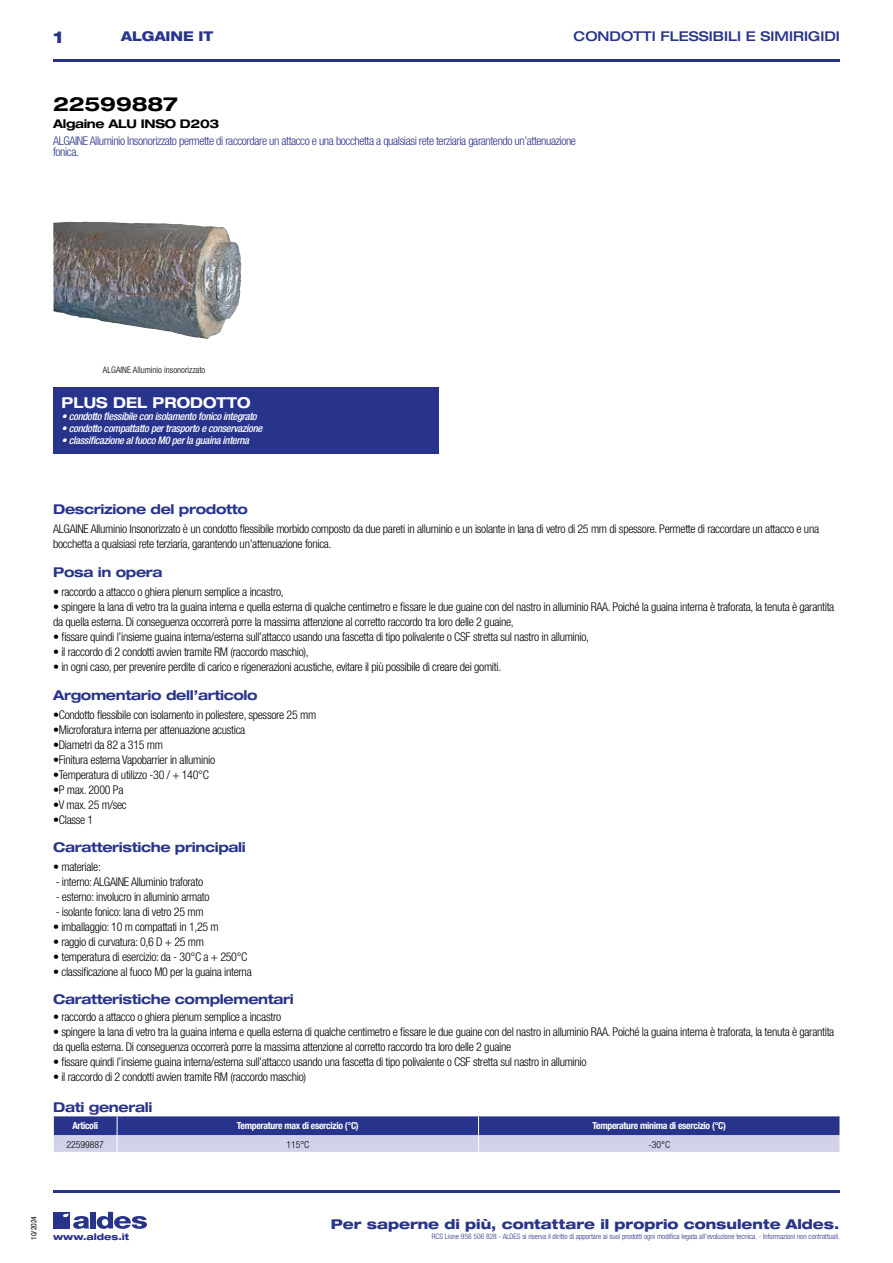
<style>
.page{position:relative;width:893px;height:1263px;background:#fff}
.page>*{position:absolute;margin:0;border:0;box-sizing:border-box;transform-origin:0 0}
.t1{font:700 expanded 19.5px "Helvetica Neue LT Std";letter-spacing:-.01em;color:#000}
.t2{font:800 expanded 16.5px "Helvetica Neue LT Std";color:#28348b}
.t3{font:700 expanded 15px "Helvetica Neue LT Std";color:#fff;scale:.95 1}
.t4{font:700 expanded 13.5px "Helvetica Neue LT Std";letter-spacing:-.025em;color:#28348b}
.t5{font:800 expanded 13.5px "Helvetica Neue LT Std";color:#28348b}
.t6{font:500 expanded 13.5px "Helvetica Neue LT Std";color:#28348b}
.t7{font:800 expanded 13.5px "Helvetica Neue LT Std";color:#28348b;scale:.95 1}
.t8{font:300 condensed 12px/15px "Helvetica Neue LT Std";letter-spacing:-.025em;color:#000}
.t9{font:300 condensed 12px/10.5px "Helvetica Neue LT Std";letter-spacing:-.035em;color:#28348b}
.t10{font:700 expanded 12px "Helvetica Neue LT Std";letter-spacing:-.025em;color:#000}
.t11{font:italic 500 condensed 10.5px "Helvetica Neue LT Std";letter-spacing:-.03em;color:#fff}
.t12{font:700 condensed 9.75px "Helvetica Neue LT Std";letter-spacing:-.03em;color:#fff}
.t13{font:300 condensed 9.75px "Helvetica Neue";color:#000}
.t14{font:300 condensed 9px "Helvetica Neue LT Std";color:#000}
.t15{font:800 expanded 9px "Helvetica Neue LT Std";color:#28348b}
.t16{font:300 condensed 7.5px "Helvetica Neue LT Std";color:#28348b}
.t17{font:condensed 7.5px "Helvetica Neue LT Std";color:#000}
</style>
<div class="page">
<div style="left:53px;top:1212px;width:17px;height:16px;background:#28348b"></div>
<div style="left:90px;top:1212px;width:6px;height:16px;background:#28348b"></div>
<svg style="left:97px;top:1212px;width:50px;height:17px"></svg>
<svg style="left:63px;top:1213px;width:26px;height:16px"></svg>
<hr style="left:53px;top:59px;width:787px;height:2px;background:#28348b">
<img style="left:53px;top:222px;width:188px;height:117px">
<div style="left:53px;top:387px;width:386px;height:67px;background:#28348b"></div>
<hr style="left:53px;top:1190px;width:787px;height:2px;background:#28348b">
<svg style="left:53px;top:1116px;width:787px;height:36px;background:#7b80b9"></svg>
<h2 class="t2" style="left:53px;top:26px;width:12px">1</h2>
<p class="t7" style="left:121px;top:28px;width:98px">ALGAINE IT</p>
<p class="t6" style="left:574px;top:28px;width:268px">CONDOTTI FLESSIBILI E SIMIRIGIDI</p>
<h1 class="t1" style="left:53px;top:92px;width:126px">22599887</h1>
<p class="t10" style="left:53px;top:116px;width:168px">Algaine ALU INSO D203</p>
<p class="t9" style="left:53px;top:136px;width:524px">ALGAINE Alluminio Insonorizzato permette di raccordare un attacco e una bocchetta a qualsiasi rete terziaria garantendo un’attenuazione fonica.</p>
<p class="t14" style="left:103px;top:365px;width:104px">ALGAINE Alluminio insonorizzato</p>
<p class="t3" style="left:62px;top:393px;width:200px">PLUS DEL PRODOTTO</p>
<p class="t11" style="left:62px;top:410px;width:197px">• condotto flessibile con isolamento fonico integrato</p>
<p class="t11" style="left:62px;top:422px;width:202px">• condotto compattatto per trasporto e conservazione</p>
<p class="t11" style="left:62px;top:434px;width:189px">• classificazione al fuoco M0 per la guaina interna</p>
<p class="t4" style="left:53px;top:501px;width:196px">Descrizione del prodotto</p>
<p class="t8" style="left:53px;top:522px;width:767px">ALGAINE Alluminio Insonorizzato è un condotto flessibile morbido composto da due pareti in alluminio e un isolante in lana di vetro di 25 mm di spessore. Permette di raccordare un attacco e una bocchetta a qualsiasi rete terziaria, garantendo un’attenuazione fonica.</p>
<p class="t8" style="left:53px;top:584px;width:232px">• raccordo a attacco o ghiera plenum semplice a incastro,</p>
<p class="t8" style="left:53px;top:599px;width:783px">• spingere la lana di vetro tra la guaina interna e quella esterna di qualche centimetro e fissare le due guaine con del nastro in alluminio RAA. Poiché la guaina interna è traforata, la tenuta è garantita da quella esterna. Di conseguenza occorrerà porre la massima attenzione al corretto raccordo tra loro delle 2 guaine,</p>
<p class="t8" style="left:53px;top:629px;width:537px">• fissare quindi l’insieme guaina interna/esterna sull’attacco usando una fascetta di tipo polivalente o CSF stretta sul nastro in alluminio,</p>
<p class="t8" style="left:53px;top:644px;width:257px">• il raccordo di 2 condotti avvien tramite RM (raccordo maschio),</p>
<p class="t8" style="left:53px;top:659px;width:450px">• in ogni caso, per prevenire perdite di carico e rigenerazioni acustiche, evitare il più possibile di creare dei gomiti.</p>
<p class="t4" style="left:53px;top:564px;width:111px">Posa in opera</p>
<p class="t4" style="left:53px;top:686px;width:206px">Argomentario dell’articolo</p>
<p class="t8" style="left:53px;top:707px;width:265px">•Condotto flessibile con isolamento in poliestere, spessore 25 mm</p>
<p class="t8" style="left:53px;top:722px;width:194px">•Microforatura interna per attenuazione acustica</p>
<p class="t8" style="left:53px;top:737px;width:111px">•Diametri da 82 a 315 mm</p>
<p class="t8" style="left:53px;top:752px;width:163px">•Finitura esterna Vapobarrier in alluminio</p>
<p class="t8" style="left:53px;top:767px;width:157px">•Temperatura di utilizzo -30 / + 140°C</p>
<p class="t8" style="left:53px;top:782px;width:72px">•P max. 2000 Pa</p>
<p class="t8" style="left:53px;top:797px;width:75px">•V max. 25 m/sec</p>
<p class="t8" style="left:53px;top:812px;width:42px">•Classe 1</p>
<p class="t4" style="left:53px;top:838px;width:194px">Caratteristiche principali</p>
<p class="t8" style="left:53px;top:859px;width:49px">• materiale:</p>
<p class="t8" style="left:56px;top:874px;width:149px">- interno: ALGAINE Alluminio traforato</p>
<p class="t8" style="left:56px;top:889px;width:155px">- esterno: involucro in alluminio armato</p>
<p class="t8" style="left:56px;top:904px;width:149px">- isolante fonico: lana di vetro 25 mm</p>
<p class="t8" style="left:53px;top:919px;width:167px">• imballaggio: 10 m compattati in 1,25 m</p>
<p class="t8" style="left:53px;top:934px;width:152px">• raggio di curvatura: 0,6 D + 25 mm</p>
<p class="t8" style="left:53px;top:949px;width:196px">• temperatura di esercizio: da - 30°C a + 250°C</p>
<p class="t8" style="left:53px;top:964px;width:200px">• classificazione al fuoco M0 per la guaina interna</p>
<p class="t8" style="left:53px;top:1009px;width:230px">• raccordo a attacco o ghiera plenum semplice a incastro</p>
<p class="t8" style="left:53px;top:1024px;width:783px">• spingere la lana di vetro tra la guaina interna e quella esterna di qualche centimetro e fissare le due guaine con del nastro in alluminio RAA. Poiché la guaina interna è traforata, la tenuta è garantita da quella esterna. Di conseguenza occorrerà porre la massima attenzione al corretto raccordo tra loro delle 2 guaine</p>
<p class="t8" style="left:53px;top:1054px;width:535px">• fissare quindi l’insieme guaina interna/esterna sull’attacco usando una fascetta di tipo polivalente o CSF stretta sul nastro in alluminio</p>
<p class="t8" style="left:53px;top:1069px;width:255px">• il raccordo di 2 condotti avvien tramite RM (raccordo maschio)</p>
<p class="t4" style="left:53px;top:1098px;width:101px">Dati generali</p>
<p class="t12" style="left:72px;top:1120px;width:27px">Articoli</p>
<p class="t12" style="left:237px;top:1120px;width:124px">Temperature max di esercizio (°C)</p>
<p class="t12" style="left:592px;top:1120px;width:135px">Temperature minima di esercizio (°C)</p>
<p class="t13" style="left:66px;top:1138px;width:39px">22599887</p>
<p class="t13" style="left:286px;top:1138px;width:25px">115°C</p>
<p class="t13" style="left:648px;top:1138px;width:23px">-30°C</p>
<p class="t4" style="left:53px;top:990px;width:242px">Caratteristiche complementari</p>
<p class="t17" style="left:29px;top:1240px;width:25px;rotate:-90deg">10/2024</p>
<p class="t5" style="left:331px;top:1215px;width:510px">Per saperne di più, contattare il proprio consulente Aldes.</p>
<p class="t15" style="left:53px;top:1231px;width:78px">www.aldes.it</p>
<p class="t16" style="left:432px;top:1232px;width:410px">RCS Lione 956 506 828 - ALDES si riserva il diritto di apportare ai suoi prodotti ogni modifica legata all’evoluzione tecnica. - Informazioni non contrattuali.</p>
</div>
